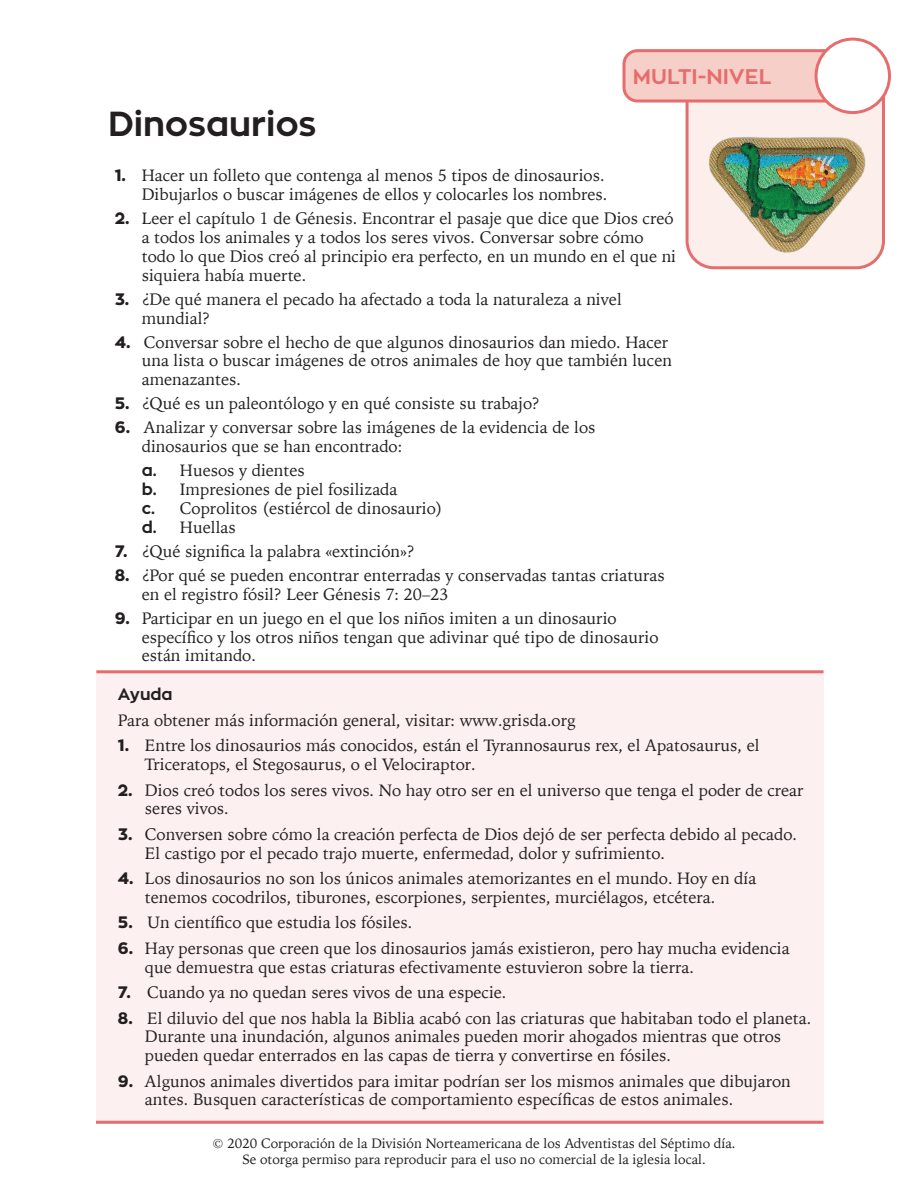
<style>
.page{position:relative;width:918px;height:1188px;background:#fff}
.page>*{position:absolute;margin:0;border:0;box-sizing:border-box;transform-origin:0 0}
.Subhead_1{font:700 34.5px "Zona Pro";color:#231f20}
.Sub_heading_2_Gray{font:700 21px "Zona Pro";color:#e66d6d}
.Indent_1{font:16.5px/18.8px "Iowan Old Style";color:#231f20}
.Indent_1-2{font:700 16.5px "Zona Pro";color:#231f20}
.t1{font:13.5px/16.2px "Iowan Old Style";color:#231f20;text-align:center}
.s1{font-family:"Zona Pro";font-weight:800}
.s2{font-family:"Zona Pro";font-weight:700}
</style>
<div class="page">
<div style="left:96px;top:673px;width:727px;height:448px;background:#fcf0f0"></div>
<hr style="left:96px;top:1121px;width:727px;height:3px;background:#e66d6d">
<hr style="left:96px;top:670px;width:727px;height:3px;background:#e66d6d">
<svg style="left:622px;top:48px;width:265px;height:222px"></svg>
<div style="left:816px;top:39px;width:74px;height:74px;background:#fff;border-radius:50%"></div>
<div style="left:815px;top:38px;width:76px;height:76px;border:3px solid #e66d6d;border-radius:50%"></div>
<img style="left:701px;top:131px;width:168px;height:129px">
<p class="Sub_heading_2_Gray" style="left:633px;top:63px;width:140px">MULTI-NIVEL</p>
<p class="Subhead_1" style="left:108px;top:101px;width:210px">Dinosaurios</p>
<p class="Indent_1" style="left:115px;top:166px;width:494px;text-align:right"><span class="s1">1.</span> Hacer un folleto que contenga al menos 5 tipos de dinosaurios.<br>Dibujarlos o buscar imágenes de ellos y colocarles los nombres.</p>
<p class="Indent_1" style="left:142px;top:209px;width:536px;text-indent:-27px"><span class="s1">2.</span> Leer el capítulo 1 de Génesis. Encontrar el pasaje que dice que Dios creó a todos los animales y a todos los seres vivos. Conversar sobre cómo todo lo que Dios creó al principio era perfecto, en un mundo en el que ni siquiera había muerte.</p>
<p class="Indent_1" style="left:142px;top:289px;width:482px;text-indent:-27px"><span class="s1">3.</span> ¿De qué manera el pecado ha afectado a toda la naturaleza a nivel mundial?</p>
<p class="Indent_1" style="left:142px;top:332px;width:532px;text-indent:-27px"><span class="s1">4.</span> Conversar sobre el hecho de que algunos dinosaurios dan miedo. Hacer una lista o buscar imágenes de otros animales de hoy que también lucen amenazantes.</p>
<p class="Indent_1" style="left:115px;top:393px;width:427px"><span class="s1">5.</span> ¿Qué es un paleontólogo y en qué consiste su trabajo?</p>
<p class="Indent_1" style="left:142px;top:418px;width:455px;text-indent:-27px"><span class="s1">6.</span> Analizar y conversar sobre las imágenes de la evidencia de los dinosaurios que se han encontrado:</p>
<p class="Indent_1" style="left:142px;top:461px;width:165px"><span class="s2">a.</span> Huesos y dientes</p>
<p class="Indent_1" style="left:142px;top:479px;width:257px"><span class="s2">b.</span> Impresiones de piel fosilizada</p>
<p class="Indent_1" style="left:142px;top:498px;width:302px"><span class="s2">c.</span> Coprolitos (estiércol de dinosaurio)</p>
<p class="Indent_1" style="left:142px;top:517px;width:95px"><span class="s2">d.</span> Huellas</p>
<p class="Indent_1" style="left:115px;top:541px;width:302px"><span class="s1">7.</span> ¿Qué significa la palabra «extinción»?</p>
<p class="Indent_1" style="left:142px;top:565px;width:525px;text-indent:-27px"><span class="s1">8.</span> ¿Por qué se pueden encontrar enterradas y conservadas tantas criaturas en el registro fósil? Leer Génesis 7: 20–23</p>
<p class="Indent_1" style="left:142px;top:608px;width:518px;text-indent:-27px"><span class="s1">9.</span> Participar en un juego en el que los niños imiten a un dinosaurio específico y los otros niños tengan que adivinar qué tipo de dinosaurio están imitando.</p>
<p class="Indent_1-2" style="left:118px;top:684px;width:56px">Ayuda</p>
<p class="Indent_1" style="left:118px;top:710px;width:459px">Para obtener más información general, visitar: www.grisda.org</p>
<p class="Indent_1" style="left:145px;top:736px;width:616px;text-indent:-27px"><span class="s1">1.</span> Entre los dinosaurios más conocidos, están el Tyrannosaurus rex, el Apatosaurus, el<br>Triceratops, el Stegosaurus, o el Velociraptor.</p>
<p class="Indent_1" style="left:145px;top:780px;width:660px;text-indent:-27px"><span class="s1">2.</span> Dios creó todos los seres vivos. No hay otro ser en el universo que tenga el poder de crear seres vivos.</p>
<p class="Indent_1" style="left:145px;top:824px;width:654px;text-indent:-27px"><span class="s1">3.</span> Conversen sobre cómo la creación perfecta de Dios dejó de ser perfecta debido al pecado.<br>El castigo por el pecado trajo muerte, enfermedad, dolor y sufrimiento.</p>
<p class="Indent_1" style="left:145px;top:868px;width:613px;text-indent:-27px"><span class="s1">4.</span> Los dinosaurios no son los únicos animales atemorizantes en el mundo. Hoy en día tenemos cocodrilos, tiburones, escorpiones, serpientes, murciélagos, etcétera.</p>
<p class="Indent_1" style="left:118px;top:913px;width:296px"><span class="s1">5.</span> Un científico que estudia los fósiles.</p>
<p class="Indent_1" style="left:145px;top:938px;width:646px;text-indent:-27px"><span class="s1">6.</span> Hay personas que creen que los dinosaurios jamás existieron, pero hay mucha evidencia que demuestra que estas criaturas efectivamente estuvieron sobre la tierra.</p>
<p class="Indent_1" style="left:118px;top:982px;width:390px"><span class="s1">7.</span> Cuando ya no quedan seres vivos de una especie.</p>
<p class="Indent_1" style="left:145px;top:1008px;width:668px;text-indent:-27px"><span class="s1">8.</span> El diluvio del que nos habla la Biblia acabó con las criaturas que habitaban todo el planeta.<br>Durante una inundación, algunos animales pueden morir ahogados mientras que otros pueden quedar enterrados en las capas de tierra y convertirse en fósiles.</p>
<p class="Indent_1" style="left:145px;top:1071px;width:647px;text-indent:-27px"><span class="s1">9.</span> Algunos animales divertidos para imitar podrían ser los mismos animales que dibujaron antes. Busquen características de comportamiento específicas de estos animales.</p>
<p class="t1" style="left:213px;top:1135px;width:525px">© 2020 Corporación de la División Norteamericana de los Adventistas del Séptimo día.<br>Se otorga permiso para reproducir para el uso no comercial de la iglesia local.</p>
</div>
